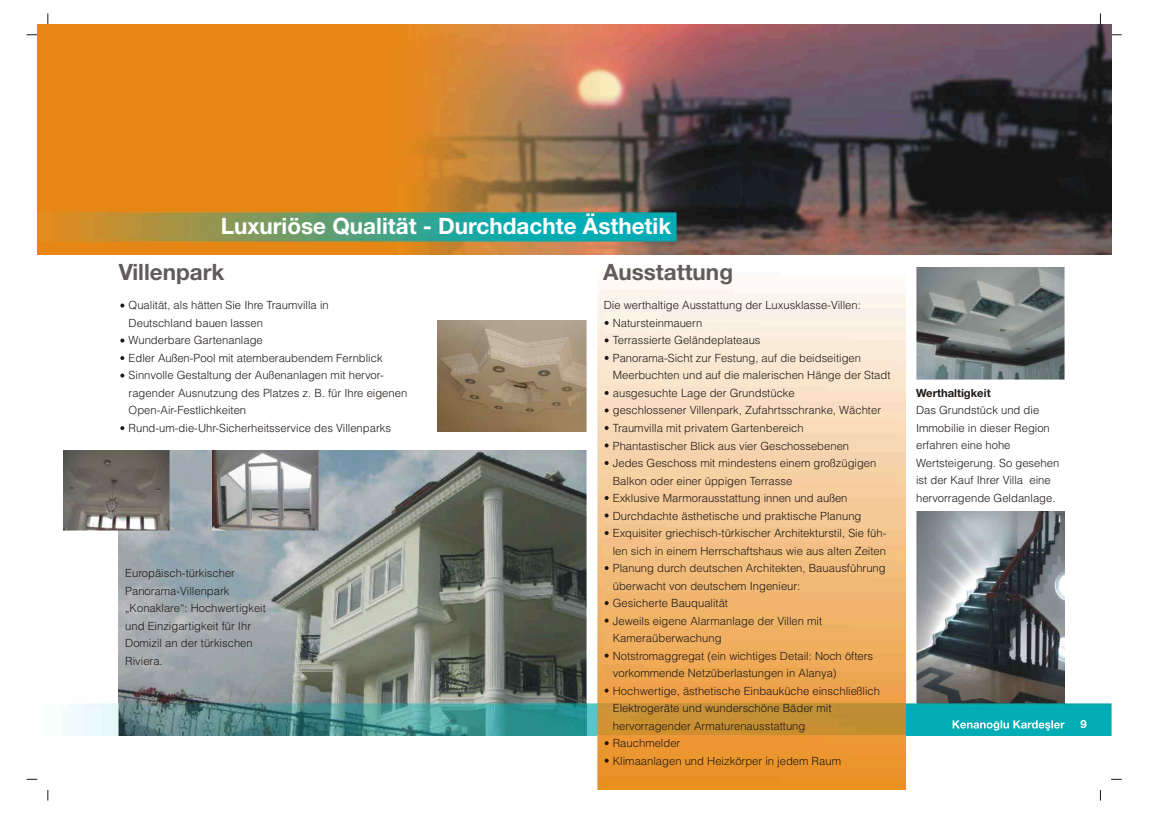
<style>
.page{position:relative;width:1149px;height:813px;background:#fff}
.page>*{position:absolute;margin:0;border:0;box-sizing:border-box;transform-origin:0 0}
.t1{font:700 22.5px "Helvetica Neue";color:#fff}
.t2{font:700 22.5px "Helvetica Neue";color:#615c5c}
.t3{font:300 11.25px/17.5px "Helvetica";color:#1f1a17}
.t4{font:700 11.25px "Helvetica Neue";color:#1f1a17}
.t5{font:700 11.25px "Helvetica Neue";color:#fff}
</style>
<div class="page">
<img style="left:37px;top:24px;width:1074px;height:231px">
<img style="left:37px;top:213px;width:639px;height:28px">
<img style="left:119px;top:451px;width:467px;height:252px">
<img style="left:438px;top:320px;width:148px;height:112px">
<img style="left:916px;top:511px;width:149px;height:192px">
<img style="left:916px;top:268px;width:149px;height:111px">
<img style="left:64px;top:451px;width:106px;height:79px">
<img style="left:212px;top:451px;width:107px;height:79px">
<img style="left:65px;top:703px;width:1046px;height:32px">
<svg style="left:952px;top:720px;width:112px;height:10px"></svg>
<img style="left:597px;top:289px;width:308px;height:500px">
<svg style="left:604px;top:321px;width:5px;height:424px;background:#dcb17d"></svg>
<svg style="left:604px;top:758px;width:5px;height:4px"></svg>
<svg style="left:120px;top:303px;width:4px;height:127px"></svg>
<h1 class="t1" style="left:221px;top:216px;width:452px">Luxuriöse Qualität - Durchdachte Ästhetik</h1>
<h1 class="t2" style="left:119px;top:262px;width:107px">Villenpark</h1>
<h1 class="t2" style="left:603px;top:262px;width:132px">Ausstattung</h1>
<p class="t3" style="left:613px;top:298px;width:279px;text-indent:-9px">Die werthaltige Ausstattung der Luxusklasse-Villen:<br>Natursteinmauern<br>Terrassierte Geländeplateaus<br>Panorama-Sicht zur Festung, auf die beidseitigen Meerbuchten und auf die malerischen Hänge der Stadt ausgesuchte Lage der Grundstücke<br>geschlossener Villenpark, Zufahrtsschranke, Wächter Traumvilla mit privatem Gartenbereich<br>Phantastischer Blick aus vier Geschossebenen<br>Jedes Geschoss mit mindestens einem großzügigen Balkon oder einer üppigen Terrasse<br>Exklusive Marmorausstattung innen und außen Durchdachte ästhetische und praktische Planung Exquisiter griechisch-türkischer Architekturstil, Sie füh&shy;len sich in einem Herrschaftshaus wie aus alten Zeiten Planung durch deutschen Architekten, Bauausführung überwacht von deutschem Ingenieur:<br>Gesicherte Bauqualität<br>Jeweils eigene Alarmanlage der Villen mit Kameraüberwachung<br>Notstromaggregat (ein wichtiges Detail: Noch öfters vorkommende Netzüberlastungen in Alanya)<br>Hochwertige, ästhetische Einbauküche einschließlich Elektrogeräte und wunderschöne Bäder mit hervorragender Armaturenausstattung<br>Rauchmelder<br>Klimaanlagen und Heizkörper in jedem Raum</p>
<p class="t3" style="left:129px;top:298px;width:280px">Qualität, als hätten Sie Ihre Traumvilla in<br>Deutschland bauen lassen<br>Wunderbare Gartenanlage<br>Edler Außen-Pool mit atemberaubendem Fernblick Sinnvolle Gestaltung der Außenanlagen mit hervor&shy;ragender Ausnutzung des Platzes z. B. für Ihre eigenen Open-Air-Festlichkeiten Rund-um-die-Uhr-Sicherheitsservice des Villenparks</p>
<p class="t3" style="left:125px;top:565px;width:142px">Europäisch-türkischer<br>Panorama-Villenpark „Konaklare“: Hochwertigkeit und Einzigartigkeit für Ihr<br>Domizil an der türkischen<br>Riviera.</p>
<p class="t4" style="left:916px;top:388px;width:76px">Werthaltigkeit</p>
<p class="t3" style="left:916px;top:403px;width:145px">Das Grundstück und die<br>Immobilie in dieser Region erfahren eine hohe<br>Wertsteigerung. So gesehen ist der Kauf Ihrer Villa eine hervorragende Geldanlage.</p>
<p class="t5" style="left:1080px;top:719px;width:8px">9</p>
</div>
